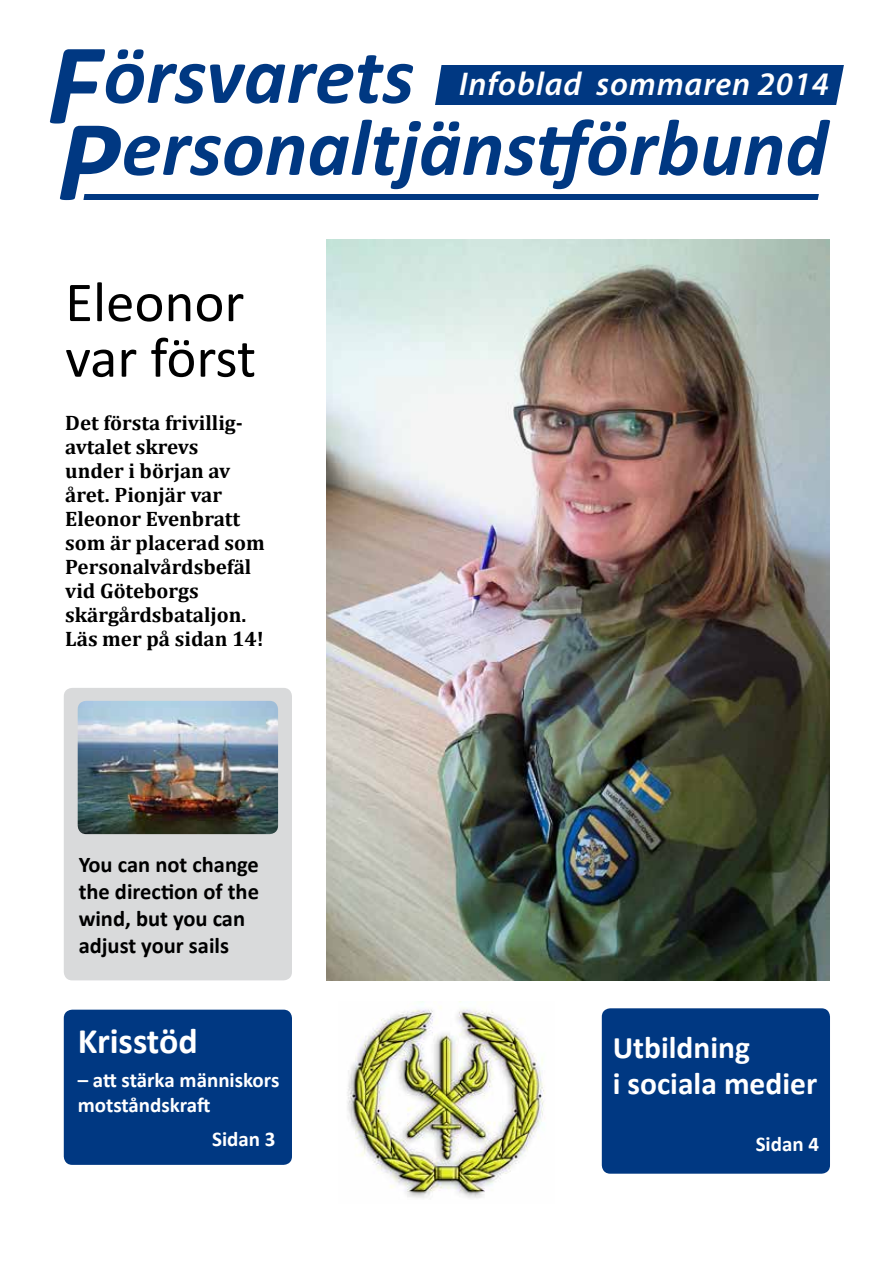
<style>
.page{position:relative;width:893px;height:1263px;background:#fff}
.page>*{position:absolute;margin:0;border:0;box-sizing:border-box;transform-origin:0 0}
.t1{font:italic 700 117px "Calibri";color:#003882}
.t2{font:italic 700 81px/72px "Calibri";color:#003882}
.t3{font:57px/55.5px "Calibri";color:#000}
.t4{font:700 36px "Calibri";color:#fff}
.t5{font:italic 600 33px "Myriad Pro";letter-spacing:.025em;color:#fff}
.t6{font:700 31.5px/36px "Calibri";color:#fff}
.t7{font:700 22.5px/27px "Calibri";color:#000}
.t8{font:700 21px/24px "Cambria";color:#000}
.t9{font:700 21px/25.2px "Calibri";color:#fff}
</style>
<div class="page">
<div style="left:433px;top:66px;width:421px;height:39px;background:#003882"></div>
<div style="left:82px;top:194px;width:758px;height:5px;background:#003882"></div>
<svg style="left:433px;top:65px;width:11px;height:40px"></svg>
<svg style="left:82px;top:194px;width:4px;height:6px"></svg>
<img style="left:347px;top:1001px;width:199px;height:197px">
<svg style="left:815px;top:65px;width:39px;height:135px"></svg>
<div style="left:64px;top:1010px;width:228px;height:155px;background:#003882;border-radius:9px"></div>
<div style="left:602px;top:1008px;width:228px;height:166px;background:#003882;border-radius:9px"></div>
<img style="left:326px;top:239px;width:503px;height:741px">
<div style="left:64px;top:688px;width:228px;height:292px;background:#d9dadb;border-radius:9px"></div>
<img style="left:78px;top:701px;width:200px;height:133px">
<h1 class="t1" style="left:47px;top:12px;width:55px">F</h1>
<h1 class="t1" style="left:57px;top:88px;width:64px">P</h1>
<h2 class="t2" style="left:103px;top:36px;width:726px">örsvarets ersonaltjänstförbund</h2>
<h3 class="t5" style="left:459px;top:63px;width:371px">Infoblad sommaren 2014</h3>
<h3 class="t3" style="left:65px;top:275px;width:192px">Eleonor var först</h3>
<p class="t8" style="left:65px;top:410px;width:201px">Det första frivillig&shy;avtalet skrevs<br>under i -början av året. Pionjär var<br>Eleonor Evenbratt som är placerad som<br>Personalvårdsbefäl vid Göteborgs skärgårdsbataljon.<br>Läs mer på sidan 14!</p>
<p class="t7" style="left:79px;top:850px;width:182px">You can not change the direction of the wind, but you can adjust your sails</p>
<h3 class="t4" style="left:78px;top:1019px;width:122px">Krisstöd</h3>
<p class="t9" style="left:78px;top:1066px;width:203px">– att stärka människors motståndskraft</p>
<p class="t9" style="left:212px;top:1125px;width:65px">Sidan 3</p>
<h3 class="t6" style="left:613px;top:1027px;width:206px">Utbildning<br>i sociala medier</h3>
<p class="t9" style="left:756px;top:1130px;width:65px">Sidan 4</p>
</div>
